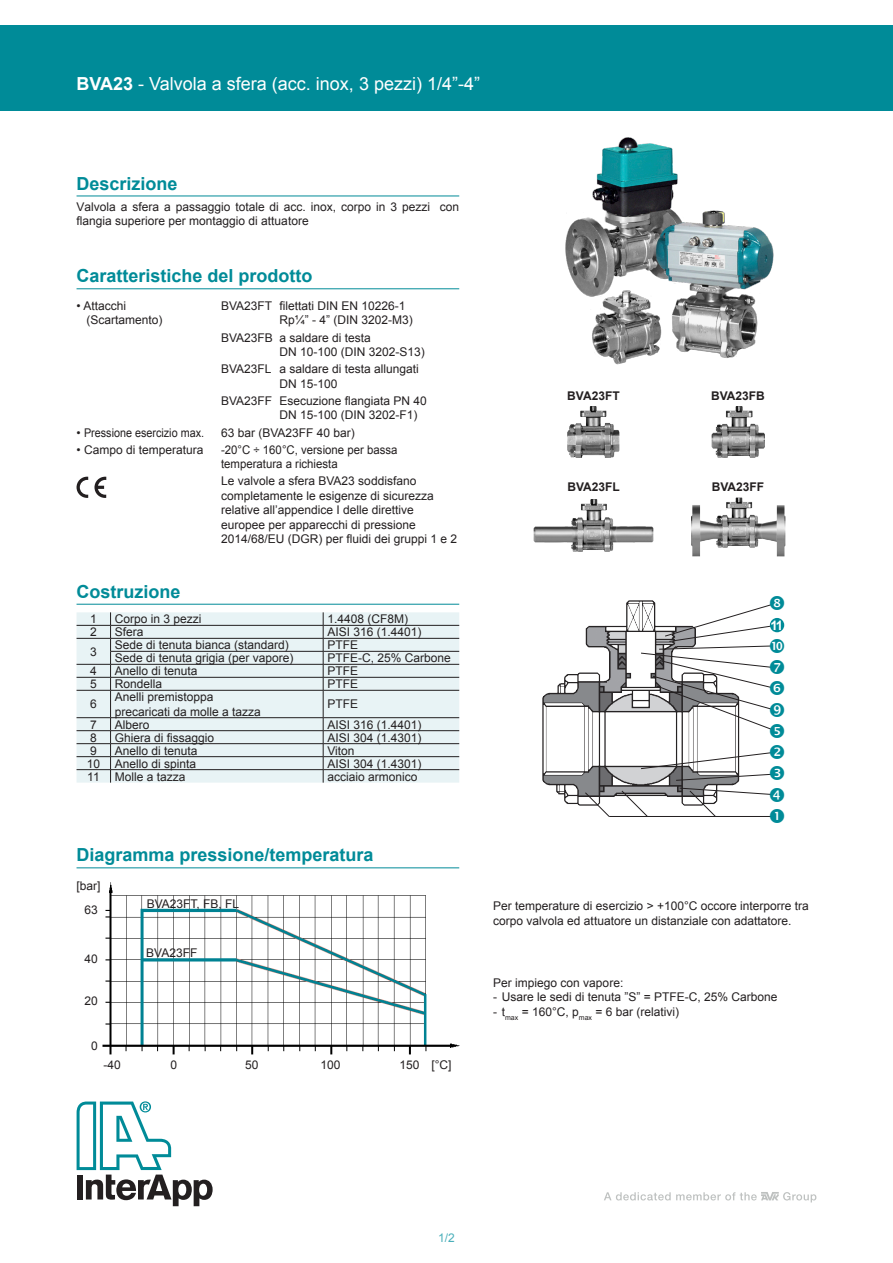
<style>
.page{position:relative;width:893px;height:1263px;background:#fff}
.page>*{position:absolute;margin:0;border:0;box-sizing:border-box;transform-origin:0 0}
.t1{font:700 18px "Arial";color:#008b98}
.t2{font:18px "Arial";color:#fff}
.t3{font:700 13.2px "Arial";color:#fff}
.A8__E4__T62{font:12px/14.4px "Arial";color:#231f20}
.A8__E4__T62-2{font:12px/14.4px "Arial";color:#231f20;scale:.95 1}
.t4{font:700 12px "Arial";color:#231f20}
.t5{font:12px "Arial";color:#4aafba}
.s1{font-weight:700}
</style>
<div class="page">
<div style="left:0;top:26px;width:893px;height:85px;background:#008b98"></div>
<svg style="left:77px;top:1101px;width:136px;height:105px"></svg>
<svg style="left:604px;top:1192px;width:212px;height:10px"></svg>
<img style="left:566px;top:137px;width:208px;height:228px">
<img style="left:712px;top:406px;width:52px;height:51px">
<img style="left:691px;top:497px;width:94px;height:60px">
<img style="left:533px;top:500px;width:121px;height:51px">
<img style="left:568px;top:406px;width:51px;height:51px">
<img style="left:542px;top:600px;width:198px;height:206px">
<svg style="left:585px;top:792px;width:25px;height:25px"></svg>
<svg style="left:621px;top:790px;width:27px;height:26px"></svg>
<hr style="left:609px;top:816px;width:163px;height:1px;background:#231f20">
<img style="left:103px;top:882px;width:357px;height:173px">
<hr style="left:77px;top:196px;width:382px;height:1px;background:#008b98">
<hr style="left:77px;top:604px;width:382px;height:1px;background:#008b98">
<hr style="left:77px;top:867px;width:382px;height:1px;background:#008b98">
<hr style="left:77px;top:288px;width:382px;height:1px;background:#008b98">
<svg style="left:94px;top:477px;width:12px;height:21px"></svg>
<svg style="left:77px;top:477px;width:11px;height:21px"></svg>
<div style="left:77px;top:612px;width:382px;height:171px;background:#e8f3f5"></div>
<hr style="left:77px;top:625px;width:34px;height:1px;background:#231f20">
<hr style="left:111px;top:625px;width:212px;height:1px;background:#231f20">
<hr style="left:323px;top:625px;width:136px;height:1px;background:#231f20">
<hr style="left:77px;top:638px;width:34px;height:1px;background:#231f20">
<hr style="left:111px;top:638px;width:212px;height:1px;background:#231f20">
<hr style="left:323px;top:638px;width:136px;height:1px;background:#231f20">
<hr style="left:110px;top:651px;width:213px;height:1px;background:#231f20">
<hr style="left:323px;top:651px;width:136px;height:1px;background:#231f20">
<hr style="left:77px;top:664px;width:34px;height:1px;background:#231f20">
<hr style="left:111px;top:664px;width:212px;height:1px;background:#231f20">
<hr style="left:323px;top:664px;width:136px;height:1px;background:#231f20">
<hr style="left:77px;top:677px;width:34px;height:1px;background:#231f20">
<hr style="left:111px;top:677px;width:212px;height:1px;background:#231f20">
<hr style="left:323px;top:677px;width:136px;height:1px;background:#231f20">
<hr style="left:77px;top:690px;width:34px;height:1px;background:#231f20">
<hr style="left:111px;top:690px;width:212px;height:1px;background:#231f20">
<hr style="left:323px;top:690px;width:136px;height:1px;background:#231f20">
<hr style="left:77px;top:717px;width:34px;height:1px;background:#231f20">
<hr style="left:111px;top:717px;width:212px;height:1px;background:#231f20">
<hr style="left:323px;top:717px;width:136px;height:1px;background:#231f20">
<hr style="left:77px;top:730px;width:34px;height:1px;background:#231f20">
<hr style="left:111px;top:730px;width:212px;height:1px;background:#231f20">
<hr style="left:323px;top:730px;width:136px;height:1px;background:#231f20">
<hr style="left:77px;top:743px;width:34px;height:1px;background:#231f20">
<hr style="left:111px;top:743px;width:212px;height:1px;background:#231f20">
<hr style="left:323px;top:743px;width:136px;height:1px;background:#231f20">
<hr style="left:77px;top:756px;width:34px;height:1px;background:#231f20">
<hr style="left:111px;top:756px;width:212px;height:1px;background:#231f20">
<hr style="left:323px;top:756px;width:136px;height:1px;background:#231f20">
<hr style="left:77px;top:769px;width:34px;height:1px;background:#231f20">
<hr style="left:111px;top:769px;width:212px;height:1px;background:#231f20">
<svg style="left:110px;top:612px;width:1px;height:171px"></svg>
<hr style="left:323px;top:769px;width:136px;height:1px;background:#231f20">
<svg style="left:323px;top:612px;width:1px;height:171px"></svg>
<svg style="left:641px;top:745px;width:131px;height:36px"></svg>
<svg style="left:679px;top:787px;width:94px;height:30px"></svg>
<svg style="left:641px;top:600px;width:143px;height:138px"></svg>
<p class="t2" style="left:77px;top:72px;width:405px"><span class="s1">BVA23</span> - Valvola a sfera (acc. inox, 3 pezzi) 1/4”-4”</p>
<p class="t1" style="left:77px;top:171px;width:103px">Descrizione</p>
<p class="A8__E4__T62" style="left:77px;top:200px;width:384px">Valvola a sfera a passaggio totale di acc. inox, corpo in 3 pezzi con flangia superiore per montaggio di attuatore</p>
<p class="t1" style="left:77px;top:264px;width:238px">Caratteristiche del prodotto</p>
<p class="A8__E4__T62" style="left:77px;top:299px;width:51px">• Attacchi</p>
<p class="A8__E4__T62" style="left:87px;top:313px;width:78px">(Scartamento)</p>
<p class="A8__E4__T62" style="left:221px;top:299px;width:53px">BVA23FT</p>
<p class="A8__E4__T62" style="left:279px;top:299px;width:128px">filettati DIN EN 10226-1</p>
<p class="A8__E4__T62" style="left:279px;top:313px;width:135px">Rp¼” - 4” (DIN 3202-M3)</p>
<p class="A8__E4__T62" style="left:221px;top:330px;width:53px">BVA23FB</p>
<p class="A8__E4__T62" style="left:279px;top:330px;width:93px">a saldare di testa</p>
<p class="A8__E4__T62" style="left:279px;top:345px;width:147px">DN 10-100 (DIN 3202-S13)</p>
<p class="A8__E4__T62" style="left:221px;top:362px;width:52px">BVA23FL</p>
<p class="A8__E4__T62" style="left:279px;top:362px;width:141px">a saldare di testa allungati</p>
<p class="A8__E4__T62" style="left:279px;top:376px;width:60px">DN 15-100</p>
<p class="A8__E4__T62" style="left:221px;top:394px;width:53px">BVA23FF</p>
<p class="A8__E4__T62" style="left:279px;top:394px;width:149px">Esecuzione flangiata PN 40</p>
<p class="A8__E4__T62" style="left:279px;top:408px;width:140px">DN 15-100 (DIN 3202-F1)</p>
<p class="A8__E4__T62" style="left:77px;top:425px;width:129px">• Pressione esercizio max.</p>
<p class="A8__E4__T62" style="left:221px;top:425px;width:135px">63 bar (BVA23FF 40 bar)</p>
<p class="A8__E4__T62" style="left:77px;top:442px;width:128px">• Campo di temperatura</p>
<p class="A8__E4__T62-2" style="left:221px;top:442px;width:187px">-20°C ÷ 160°C, versione per bassa temperatura a richiesta</p>
<p class="A8__E4__T62" style="left:221px;top:474px;width:238px">Le valvole a sfera BVA23 soddisfano completamente le esigenze di sicurezza relative all’appendice I delle direttive europee per apparecchi di pressione 2014/68/EU (DGR) per fluidi dei gruppi 1 e 2</p>
<p class="t1" style="left:77px;top:579px;width:106px">Costruzione</p>
<p class="A8__E4__T62" style="left:90px;top:612px;width:8px">1</p>
<p class="A8__E4__T62" style="left:115px;top:612px;width:88px">Corpo in 3 pezzi</p>
<p class="A8__E4__T62" style="left:327px;top:612px;width:82px">1.4408 (CF8M)</p>
<p class="A8__E4__T62" style="left:90px;top:625px;width:8px">2</p>
<p class="A8__E4__T62" style="left:115px;top:625px;width:30px">Sfera</p>
<p class="A8__E4__T62" style="left:327px;top:625px;width:96px">AISI 316 (1.4401)</p>
<p class="A8__E4__T62" style="left:90px;top:644px;width:8px">3</p>
<p class="A8__E4__T62" style="left:115px;top:638px;width:176px">Sede di tenuta bianca (standard)</p>
<p class="A8__E4__T62" style="left:327px;top:638px;width:32px">PTFE</p>
<p class="A8__E4__T62" style="left:115px;top:651px;width:180px">Sede di tenuta grigia (per vapore)</p>
<p class="A8__E4__T62" style="left:327px;top:651px;width:125px">PTFE-C, 25% Carbone</p>
<p class="A8__E4__T62" style="left:90px;top:664px;width:8px">4</p>
<p class="A8__E4__T62" style="left:115px;top:664px;width:84px">Anello di tenuta</p>
<p class="A8__E4__T62" style="left:327px;top:664px;width:32px">PTFE</p>
<p class="A8__E4__T62" style="left:90px;top:677px;width:8px">5</p>
<p class="A8__E4__T62" style="left:115px;top:677px;width:49px">Rondella</p>
<p class="A8__E4__T62" style="left:327px;top:677px;width:32px">PTFE</p>
<p class="A8__E4__T62" style="left:90px;top:697px;width:8px">6</p>
<p class="A8__E4__T62" style="left:115px;top:690px;width:100px">Anelli premistoppa</p>
<p class="A8__E4__T62" style="left:115px;top:704px;width:148px">precaricati da molle a tazza</p>
<p class="A8__E4__T62" style="left:327px;top:697px;width:32px">PTFE</p>
<p class="A8__E4__T62" style="left:90px;top:717px;width:8px">7</p>
<p class="A8__E4__T62" style="left:115px;top:717px;width:36px">Albero</p>
<p class="A8__E4__T62" style="left:327px;top:717px;width:96px">AISI 316 (1.4401)</p>
<p class="A8__E4__T62" style="left:90px;top:730px;width:8px">8</p>
<p class="A8__E4__T62" style="left:115px;top:730px;width:101px">Ghiera di fissaggio</p>
<p class="A8__E4__T62" style="left:327px;top:730px;width:96px">AISI 304 (1.4301)</p>
<p class="A8__E4__T62" style="left:90px;top:743px;width:8px">9</p>
<p class="A8__E4__T62" style="left:115px;top:743px;width:84px">Anello di tenuta</p>
<p class="A8__E4__T62" style="left:327px;top:743px;width:29px">Viton</p>
<p class="A8__E4__T62" style="left:87px;top:756px;width:15px">10</p>
<p class="A8__E4__T62" style="left:115px;top:756px;width:83px">Anello di spinta</p>
<p class="A8__E4__T62" style="left:327px;top:756px;width:96px">AISI 304 (1.4301)</p>
<p class="A8__E4__T62" style="left:87px;top:769px;width:14px">11</p>
<p class="A8__E4__T62" style="left:115px;top:769px;width:72px">Molle a tazza</p>
<p class="A8__E4__T62" style="left:327px;top:769px;width:92px">acciaio armonico</p>
<p class="t1" style="left:77px;top:843px;width:299px">Diagramma pressione/temperatura</p>
<p class="A8__E4__T62" style="left:77px;top:879px;width:26px">[bar]</p>
<p class="A8__E4__T62" style="left:84px;top:903px;width:15px">63</p>
<p class="A8__E4__T62" style="left:84px;top:951px;width:15px">40</p>
<p class="A8__E4__T62" style="left:84px;top:994px;width:15px">20</p>
<p class="A8__E4__T62" style="left:91px;top:1039px;width:8px">0</p>
<p class="A8__E4__T62" style="left:147px;top:897px;width:94px">BVA23FT, FB, FL</p>
<p class="A8__E4__T62" style="left:146px;top:946px;width:53px">BVA23FF</p>
<p class="A8__E4__T62" style="left:103px;top:1057px;width:19px">-40</p>
<p class="A8__E4__T62" style="left:170px;top:1057px;width:8px">0</p>
<p class="A8__E4__T62" style="left:245px;top:1057px;width:15px">50</p>
<p class="A8__E4__T62" style="left:320px;top:1057px;width:22px">100</p>
<p class="A8__E4__T62" style="left:399px;top:1057px;width:22px">150</p>
<p class="A8__E4__T62" style="left:431px;top:1057px;width:22px">[°C]</p>
<p class="t4" style="left:567px;top:388px;width:54px">BVA23FT</p>
<p class="t4" style="left:567px;top:478px;width:54px">BVA23FL</p>
<p class="t4" style="left:711px;top:388px;width:55px">BVA23FB</p>
<p class="t4" style="left:712px;top:478px;width:54px">BVA23FF</p>
<p class="t3" style="left:770px;top:616px;width:14px">11</p>
<p class="A8__E4__T62" style="left:493px;top:899px;width:317px">Per temperature di esercizio &gt; +100°C occore interporre tra corpo valvola ed attuatore un distanziale con adattatore.</p>
<p class="A8__E4__T62" style="left:493px;top:975px;width:132px">Per impiego con vapore:</p>
<p class="A8__E4__T62" style="left:493px;top:990px;width:286px">- Usare le sedi di tenuta ”S” = PTFE-C, 25% Carbone</p>
<p class="A8__E4__T62" style="left:493px;top:1004px;width:187px">- t<sub>max</sub> = 160°C, p<sub>max</sub> = 6 bar (relativi)</p>
<p class="t5" style="left:438px;top:1230px;width:18px">1/2</p>
</div>
